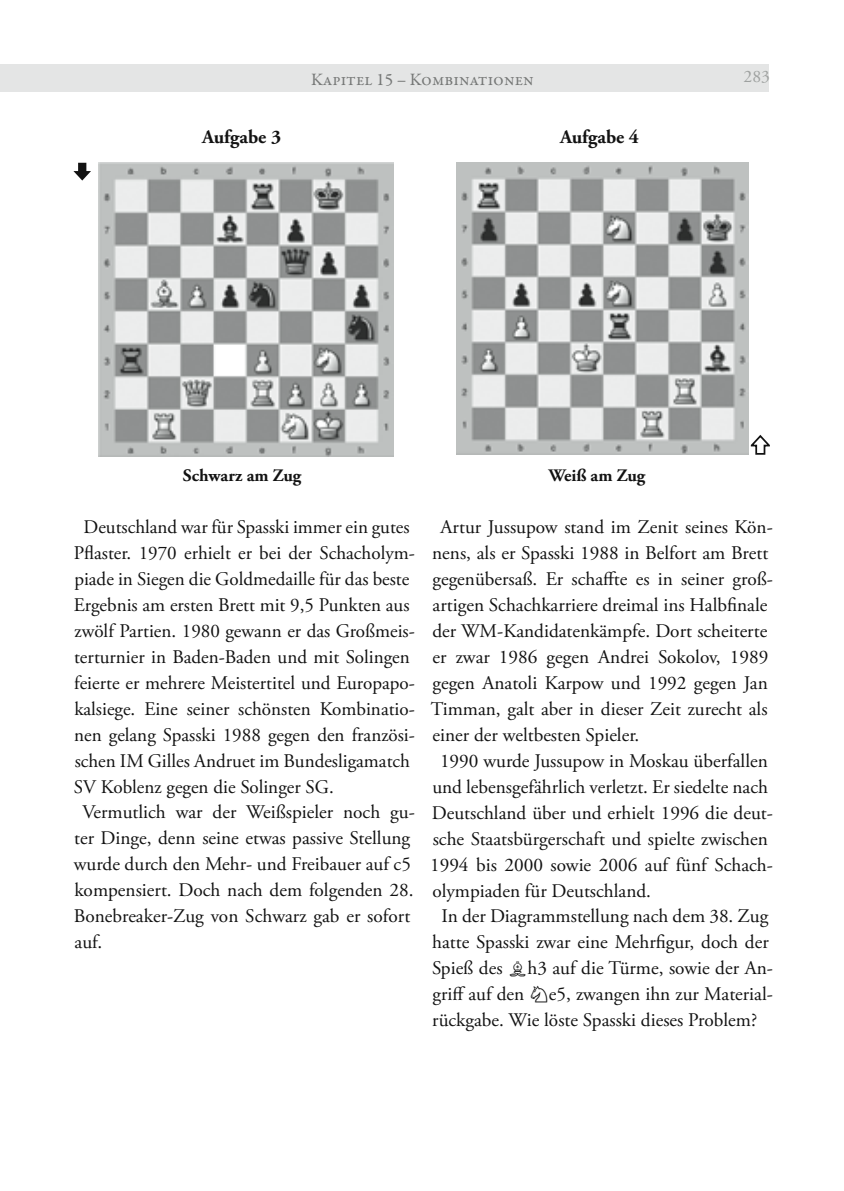
<style>
.page{position:relative;width:844px;height:1191px;background:#fff}
.page>*{position:absolute;margin:0;border:0;box-sizing:border-box;transform-origin:0 0}
.t1{font:19.25px "Adobe Garamond Pro";color:#121212}
.t2{font:700 19.25px "Adobe Garamond Pro";color:#121212}
.t3{font:17.5px "Garamond Premr Pro";color:#757776}
.t4{font:700 17.5px "Adobe Garamond Pro";color:#121212}
.t5{font:17.5px "Adobe Garamond Pro";color:#757776}
.s1{font-family:"Smart"}
</style>
<div class="page">
<div style="left:0;top:64px;width:768px;height:27px;background:#e4e5e5"></div>
<img style="left:456px;top:162px;width:292px;height:293px">
<svg style="left:750px;top:434px;width:20px;height:21px"></svg>
<svg style="left:74px;top:163px;width:17px;height:17px"></svg>
<img style="left:98px;top:163px;width:295px;height:294px">
<p class="t2" style="left:202px;top:126px;width:80px">Aufgabe 3</p>
<p class="t3" style="left:311px;top:69px;width:224px">Kapitel 15 – Kombinationen</p>
<p class="t5" style="left:743px;top:66px;width:28px">283</p>
<p class="t2" style="left:560px;top:126px;width:80px">Aufgabe 4</p>
<p class="t4" style="left:183px;top:465px;width:120px">Schwarz am Zug</p>
<p class="t1" style="left:84px;top:515px;width:327px">Deutschland war für Spasski immer ein gutes</p>
<p class="t1" style="left:74px;top:541px;width:342px">Pflaster. 1970 erhielt er bei der Schacholym-</p>
<p class="t1" style="left:74px;top:567px;width:336px">piade in Siegen die Goldmedaille für das beste</p>
<p class="t1" style="left:74px;top:593px;width:337px">Ergebnis am ersten Brett mit 9,5 Punkten aus</p>
<p class="t1" style="left:75px;top:619px;width:342px">zwölf Partien. 1980 gewann er das Großmeis-</p>
<p class="t1" style="left:74px;top:645px;width:337px">terturnier in Baden-Baden und mit Solingen</p>
<p class="t1" style="left:74px;top:671px;width:342px">feierte er mehrere Meistertitel und Europapo-</p>
<p class="t1" style="left:74px;top:697px;width:342px">kalsiege. Eine seiner schönsten Kombinatio-</p>
<p class="t1" style="left:74px;top:723px;width:342px">nen gelang Spasski 1988 gegen den französi-</p>
<p class="t1" style="left:75px;top:749px;width:337px">schen IM Gilles Andruet im Bundesligamatch</p>
<p class="t1" style="left:74px;top:775px;width:261px">SV Koblenz gegen die Solinger SG.</p>
<p class="t1" style="left:82px;top:801px;width:334px">Vermutlich war der Weißspieler noch gu-</p>
<p class="t1" style="left:74px;top:826px;width:337px">ter Dinge, denn seine etwas passive Stellung</p>
<p class="t1" style="left:74px;top:852px;width:338px">wurde durch den Mehr- und Freibauer auf c5</p>
<p class="t1" style="left:74px;top:878px;width:340px">kompensiert. Doch nach dem folgenden 28.</p>
<p class="t1" style="left:74px;top:904px;width:338px">Bonebreaker-Zug von Schwarz gab er sofort</p>
<p class="t1" style="left:74px;top:930px;width:29px">auf.</p>
<p class="t4" style="left:548px;top:465px;width:98px">Weiß am Zug</p>
<p class="t1" style="left:440px;top:515px;width:334px">Artur Jussupow stand im Zenit seines Kön-</p>
<p class="t1" style="left:432px;top:541px;width:337px">nens, als er Spasski 1988 in Belfort am Brett</p>
<p class="t1" style="left:432px;top:567px;width:342px">gegenübersaß. Er schaffte es in seiner groß-</p>
<p class="t1" style="left:432px;top:593px;width:336px">artigen Schachkarriere dreimal ins Halbfinale</p>
<p class="t1" style="left:432px;top:619px;width:336px">der WM-Kandidatenkämpfe. Dort scheiterte</p>
<p class="t1" style="left:432px;top:645px;width:337px">er zwar 1986 gegen Andrei Sokolov, 1989</p>
<p class="t1" style="left:432px;top:671px;width:337px">gegen Anatoli Karpow und 1992 gegen Jan</p>
<p class="t1" style="left:430px;top:697px;width:338px">Timman, galt aber in dieser Zeit zurecht als</p>
<p class="t1" style="left:432px;top:723px;width:208px">einer der weltbesten Spieler.</p>
<p class="t1" style="left:440px;top:749px;width:329px">1990 wurde Jussupow in Moskau überfallen</p>
<p class="t1" style="left:432px;top:775px;width:337px">und lebensgefährlich verletzt. Er siedelte nach</p>
<p class="t1" style="left:431px;top:801px;width:342px">Deutschland über und erhielt 1996 die deut-</p>
<p class="t1" style="left:432px;top:827px;width:336px">sche Staatsbürgerschaft und spielte zwischen</p>
<p class="t1" style="left:430px;top:853px;width:344px">1994 bis 2000 sowie 2006 auf fünf Schach-</p>
<p class="t1" style="left:432px;top:879px;width:220px">olympiaden für Deutschland.</p>
<p class="t1" style="left:441px;top:904px;width:328px">In der Diagrammstellung nach dem 38. Zug</p>
<p class="t1" style="left:432px;top:930px;width:338px">hatte Spasski zwar eine Mehrfigur, doch der</p>
<p class="t1" style="left:432px;top:956px;width:342px">Spieß des <span class="s1">C</span>h3 auf die Türme, sowie der An-</p>
<p class="t1" style="left:432px;top:982px;width:342px">griff auf den <span class="s1">B</span>e5, zwangen ihn zur Material-</p>
<p class="t1" style="left:432px;top:1008px;width:326px">rückgabe. Wie löste Spasski dieses Problem?</p>
</div>
